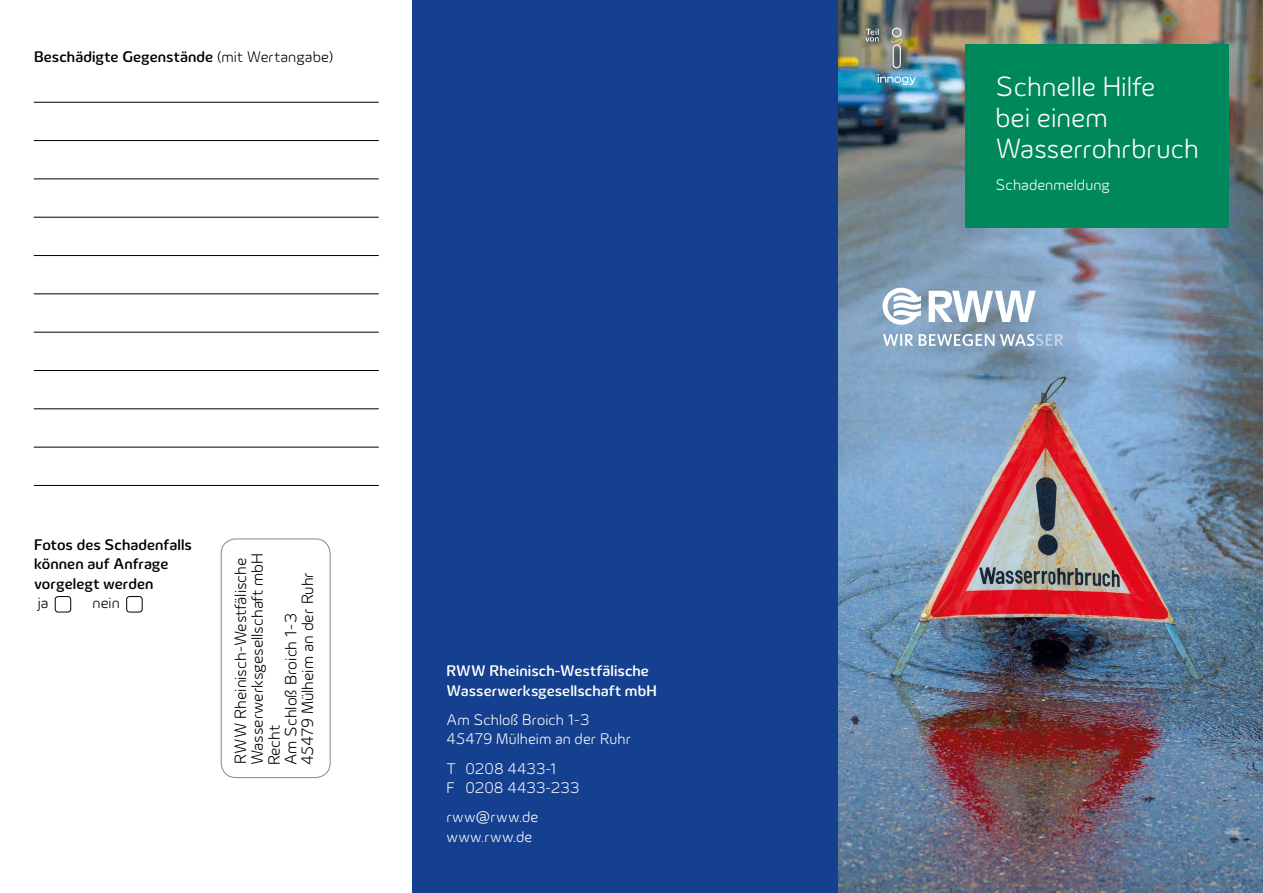
<style>
.page{position:relative;width:1263px;height:893px;background:#fff}
.page>*{position:absolute;margin:0;border:0;box-sizing:border-box;transform-origin:0 0}
.t1{font:300 28.5px/31.3px "Innogy";color:#fff}
.t2{font:300 16.8px/16.8px "Innogy";color:#000}
.t3{font:300 15.75px/19.5px "Innogy";letter-spacing:.005em;color:#fff}
.t4{font:500 15.75px/19.5px "Innogy";letter-spacing:.005em;color:#000}
.t5{font:500 15.75px/19.5px "Innogy";letter-spacing:.005em;color:#fff}
.t6{font:300 15.75px "Innogy";color:#000}
.s1{font-weight:300}
</style>
<div class="page">
<img style="left:838px;top:0;width:425px;height:893px">
<svg style="left:865px;top:29px;width:14px;height:13px"></svg>
<svg style="left:877px;top:74px;width:39px;height:11px"></svg>
<svg style="left:891px;top:28px;width:12px;height:40px"></svg>
<div style="left:966px;top:44px;width:263px;height:184px;background:#00885d"></div>
<div style="left:412px;top:0;width:426px;height:893px;background:#153f8f"></div>
<hr style="left:34px;top:140px;width:344px;height:1px;background:#000">
<hr style="left:34px;top:217px;width:344px;height:1px;background:#000">
<hr style="left:34px;top:294px;width:344px;height:1px;background:#000">
<hr style="left:34px;top:409px;width:344px;height:1px;background:#000">
<hr style="left:34px;top:332px;width:344px;height:1px;background:#000">
<hr style="left:34px;top:447px;width:344px;height:1px;background:#000">
<hr style="left:34px;top:370px;width:344px;height:1px;background:#000">
<hr style="left:34px;top:485px;width:344px;height:1px;background:#000">
<hr style="left:34px;top:102px;width:344px;height:1px;background:#000">
<hr style="left:34px;top:179px;width:344px;height:1px;background:#000">
<hr style="left:34px;top:255px;width:344px;height:1px;background:#000">
<div style="left:55px;top:596px;width:16px;height:16px;border:1px solid #000;border-radius:3px"></div>
<div style="left:126px;top:596px;width:17px;height:16px;border:1px solid #000;border-radius:3px"></div>
<div style="left:221px;top:539px;width:109px;height:239px;border:1px solid #878787;border-radius:15px"></div>
<svg style="left:883px;top:288px;width:152px;height:37px"></svg>
<svg style="left:883px;top:334px;width:180px;height:12px"></svg>
<p class="t4" style="left:34px;top:47px;width:301px">Beschädigte Gegenstände <span class="s1">(mit Wertangabe)</span></p>
<p class="t4" style="left:34px;top:534px;width:160px">Fotos des Schadenfalls können auf Anfrage vorgelegt werden</p>
<p class="t6" style="left:38px;top:594px;width:12px">ja</p>
<p class="t6" style="left:93px;top:594px;width:29px">nein</p>
<p class="t2" style="left:232px;top:765px;width:214px;rotate:-90deg">RWW Rheinisch-Westfälische<br>Wasserwerksgesellschaft mbH<br>Recht<br>Am Schloß Broich 1-3<br>45479 Mülheim an der Ruhr</p>
<p class="t5" style="left:446px;top:661px;width:212px">RWW Rheinisch-Westfälische<br>Wasserwerksgesellschaft mbH</p>
<p class="t3" style="left:446px;top:710px;width:186px">Am Schloß Broich 1-3<br>45479 Mülheim an der Ruhr</p>
<p class="t3" style="left:446px;top:759px;width:134px">T 0208 4433-1<br>F 0208 4433-233</p>
<p class="t3" style="left:446px;top:807px;width:93px">rww@rww.de www.rww.de</p>
<h1 class="t1" style="left:995px;top:71px;width:205px">Schnelle Hilfe<br>bei einem<br>Wasserrohrbruch</h1>
<p class="t3" style="left:995px;top:175px;width:116px">Schadenmeldung</p>
</div>
